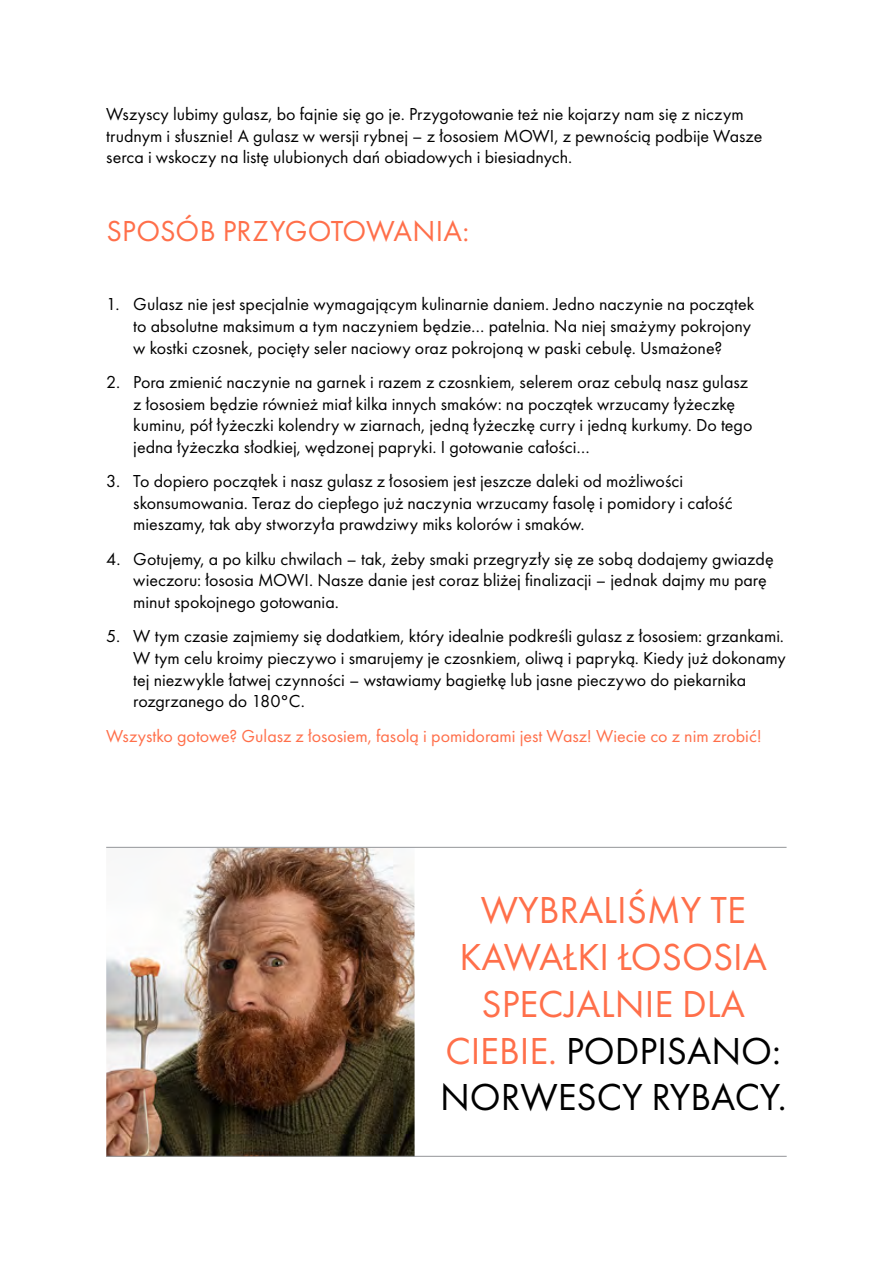
<style>
.page{position:relative;width:893px;height:1263px;background:#fff}
.page>*{position:absolute;margin:0;border:0;box-sizing:border-box;transform-origin:0 0}
.t1{font:39px/46.8px "Futura PT";color:#ff6f4a;text-align:center}
.t2{font:30px "Futura PT";letter-spacing:.005em;color:#ff6f4a}
.t3{font:18px/21.6px "Futura PT";color:#000}
.t4{font:18px "Futura PT";color:#ff6f4a}
.s1{font-weight:500}
.s2{color:#000}
</style>
<div class="page">
<img style="left:106px;top:848px;width:309px;height:308px">
<hr style="left:106px;top:847px;width:681px;height:1px;background:#939598">
<hr style="left:106px;top:1156px;width:681px;height:1px;background:#939598">
<p class="t3" style="left:106px;top:103px;width:658px">Wszyscy lubimy gulasz, bo fajnie się go je. Przygotowanie też nie kojarzy nam się z niczym trudnym i słusznie! A gulasz w wersji rybnej – z łososiem MOWI, z pewnością podbije Wasze serca i wskoczy na listę ulubionych dań obiadowych i biesiadnych.</p>
<h2 class="t2" style="left:106px;top:214px;width:364px">SPOSÓB PRZYGOTOWANIA:</h2>
<p class="t3" style="left:133px;top:294px;width:623px;text-indent:-27px">1. Gulasz nie jest specjalnie wymagającym kulinarnie daniem. Jedno naczynie na początek to absolutne maksimum a tym naczyniem będzie… patelnia. Na niej smażymy pokrojony w kostki czosnek, pocięty seler naciowy oraz pokrojoną w paski cebulę. Usmażone?</p>
<p class="t3" style="left:133px;top:371px;width:621px;text-indent:-27px">2. Pora zmienić naczynie na garnek i razem z czosnkiem, selerem oraz cebulą nasz gulasz z łososiem będzie również miał kilka innych smaków: na początek wrzucamy łyżeczkę kuminu, pół łyżeczki kolendry w ziarnach, jedną łyżeczkę curry i jedną kurkumy. Do tego jedna łyżeczka słodkiej, wędzonej papryki. I gotowanie całości…</p>
<p class="t3" style="left:133px;top:470px;width:601px;text-indent:-27px">3. To dopiero początek i nasz gulasz z łososiem jest jeszcze daleki od możliwości skonsumowania. Teraz do ciepłego już naczynia wrzucamy fasolę i pomidory i całość mieszamy, tak aby stworzyła prawdziwy miks kolorów i smaków.</p>
<p class="t3" style="left:133px;top:548px;width:642px;text-indent:-27px">4. Gotujemy, a po kilku chwilach – tak, żeby smaki przegryzły się ze sobą dodajemy gwiazdę wieczoru: łososia MOWI. Nasze danie jest coraz bliżej finalizacji – jednak dajmy mu parę minut spokojnego gotowania.</p>
<p class="t3" style="left:133px;top:625px;width:654px;text-indent:-27px">5. W tym czasie zajmiemy się dodatkiem, który idealnie podkreśli gulasz z łososiem: grzankami.<br>W tym celu kroimy pieczywo i smarujemy je czosnkiem, oliwą i papryką. Kiedy już dokonamy tej niezwykle łatwej czynności – wstawiamy bagietkę lub jasne pieczywo do piekarnika rozgrzanego do 180<span class="s1">°</span>C.</p>
<p class="t4" style="left:106px;top:725px;width:657px">Wszystko gotowe? Gulasz z łososiem, fasolą i pomidorami jest Wasz! Wiecie co z nim zrobić!</p>
<h1 class="t1" style="left:440px;top:886px;width:348px">WYBRALIŚMY TE<br>KAWAŁKI ŁOSOSIA<br>SPECJALNIE DLA<br>CIEBIE. <span class="s2">PODPISANO:<br>NORWESCY RYBACY.</span></h1>
</div>
